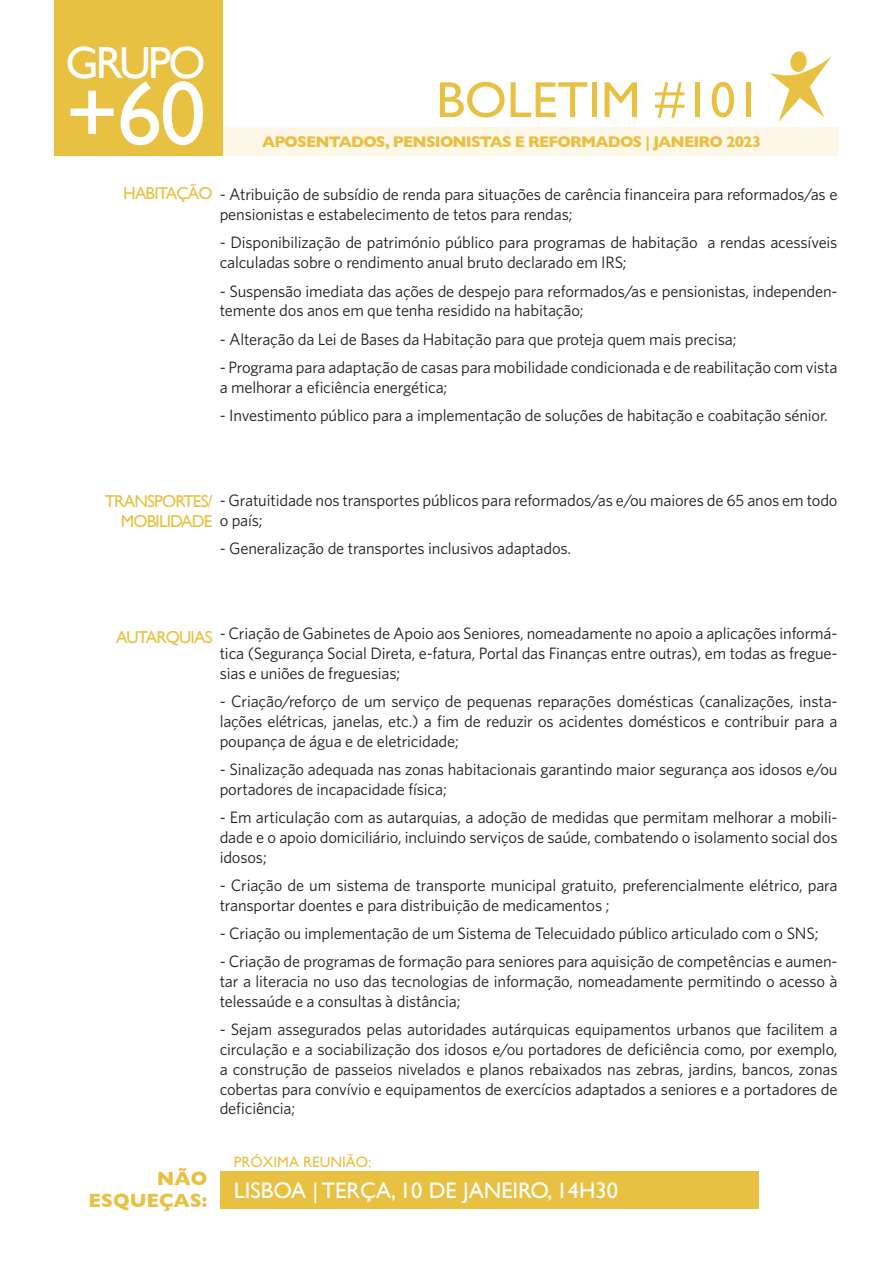
<style>
.page{position:relative;width:893px;height:1263px;background:#fff}
.page>*{position:absolute;margin:0;border:0;box-sizing:border-box;transform-origin:0 0}
.mais_um_intertitulo{font:91.5px "Gill Sans";color:#fff}
.t1{font:51px "Gill Sans";color:#e8c142}
.mais_um_intertitulo-2{font:45px "Gill Sans";letter-spacing:-.06em;color:#fff}
.mais_um_intertitulo-3{font:22.5px "Gill Sans";color:#fff}
.mais_um_intertitulo-4{font:700 19.5px/22.5px "Gill Sans";color:#e8c142;text-align:right}
.mais_um_intertitulo-5{font:17.25px "Gill Sans";letter-spacing:-.05em;color:#e8c142}
.t2{font:16.5px/19.8px "Whitney";letter-spacing:-.01em;color:#1d1d1b}
.t3{font:700 15.75px "Gill Sans";letter-spacing:-.05em;color:#e8c142}
.mais_um_intertitulo-6{font:15px "Gill Sans";color:#e8c142}
.s1{font-family:"Gill Sans";font-size:17.25px;color:#e8c142}
.s2{font-family:"Whitney";font-size:16.5px;color:#1d1d1b}
</style>
<div class="page">
<div style="left:54px;top:128px;width:785px;height:28px;background:#fdf7e8"></div>
<div style="left:54px;top:0;width:169px;height:155px;background:#e8c142"></div>
<div style="left:220px;top:1171px;width:538px;height:38px;background:#e8c142"></div>
<svg style="left:770px;top:51px;width:62px;height:71px"></svg>
<p class="mais_um_intertitulo-2" style="left:65px;top:36px;width:142px">GRUPO</p>
<p class="mais_um_intertitulo" style="left:65px;top:60px;width:142px">+60</p>
<p class="t1" style="left:436px;top:70px;width:327px">BOLETIM #101</p>
<p class="t3" style="left:262px;top:129px;width:501px">APOSENTADOS, PENSIONISTAS E REFORMADOS | JANEIRO 2023</p>
<p class="t2" style="left:220px;top:184px;width:619px;text-indent:-96px"><span class="s1">HABITAÇÃO</span> - Atribuição de subsídio de renda para situações de carência financeira para reformados/as e pensionistas e estabelecimento de tetos para rendas;</p>
<p class="t2" style="left:220px;top:232px;width:619px">- Disponibilização de património público para programas de habitação a rendas acessíveis calculadas sobre o rendimento anual bruto declarado em IRS;</p>
<p class="t2" style="left:220px;top:280px;width:619px">- Suspensão imediata das ações de despejo para reformados/as e pensionistas, independen&shy;temente dos anos em que tenha residido na habitação;</p>
<p class="t2" style="left:220px;top:329px;width:518px">- Alteração da Lei de Bases da Habitação para que proteja quem mais precisa;</p>
<p class="t2" style="left:220px;top:357px;width:619px">- Programa para adaptação de casas para mobilidade condicionada e de reabilitação com vista a melhorar a eficiência energética;</p>
<p class="t2" style="left:220px;top:405px;width:610px">- Investimento público para a implementação de soluções de habitação e coabitação sénior.</p>
<p class="t2" style="left:105px;top:490px;width:734px"><span class="s1">TRANSPORTES/</span> - Gratuitidade nos transportes públicos para reformados/as e/ou maiores de 65 anos em todo</p>
<p class="mais_um_intertitulo-5" style="left:121px;top:511px;width:143px">MOBILIDADE <span class="s2">o país;</span></p>
<p class="t2" style="left:220px;top:538px;width:353px">- Generalização de transportes inclusivos adaptados.</p>
<p class="mais_um_intertitulo-5" style="left:116px;top:627px;width:98px">AUTARQUIAS</p>
<p class="t2" style="left:220px;top:623px;width:619px;text-align:justify">- Criação de Gabinetes de Apoio aos Seniores, nomeadamente no apoio a aplicações informá&shy;tica (Segurança Social Direta, e-fatura, Portal das Finanças entre outras), em todas as fregue&shy;sias e uniões de freguesias;</p>
<p class="t2" style="left:220px;top:691px;width:619px;text-align:justify">- Criação/reforço de um serviço de pequenas reparações domésticas (canalizações, insta&shy;lações elétricas, janelas, etc.) a fim de reduzir os acidentes domésticos e contribuir para a poupança de água e de eletricidade;</p>
<p class="t2" style="left:220px;top:759px;width:619px">- Sinalização adequada nas zonas habitacionais garantindo maior segurança aos idosos e/ou portadores de incapacidade física;</p>
<p class="t2" style="left:220px;top:807px;width:619px;text-align:justify">- Em articulação com as autarquias, a adoção de medidas que permitam melhorar a mobili&shy;dade e o apoio domiciliário, incluindo serviços de saúde, combatendo o isolamento social dos idosos;</p>
<p class="t2" style="left:220px;top:875px;width:619px">- Criação de um sistema de transporte municipal gratuito, preferencialmente elétrico, para transportar doentes e para distribuição de medicamentos ;</p>
<p class="t2" style="left:220px;top:923px;width:600px">- Criação ou implementação de um Sistema de Telecuidado público articulado com o SNS;</p>
<p class="t2" style="left:220px;top:951px;width:619px;text-align:justify">- Criação de programas de formação para seniores para aquisição de competências e aumen&shy;tar a literacia no uso das tecnologias de informação, nomeadamente permitindo o acesso à telessaúde e a consultas à distância;</p>
<p class="t2" style="left:220px;top:1019px;width:619px;text-align:justify">- Sejam assegurados pelas autoridades autárquicas equipamentos urbanos que facilitem a circulação e a sociabilização dos idosos e/ou portadores de deficiência como, por exemplo, a construção de passeios nivelados e planos rebaixados nas zebras, jardins, bancos, zonas cobertas para convívio e equipamentos de exercícios adaptados a seniores e a portadores de deficiência;</p>
<p class="mais_um_intertitulo-4" style="left:89px;top:1167px;width:120px">NÃO<br>ESQUEÇAS:</p>
<p class="mais_um_intertitulo-6" style="left:234px;top:1153px;width:139px">PRÓXIMA REUNIÃO:</p>
<p class="mais_um_intertitulo-3" style="left:234px;top:1177px;width:386px">LISBOA | TERÇA, 10 DE JANEIRO, 14H30</p>
</div>
